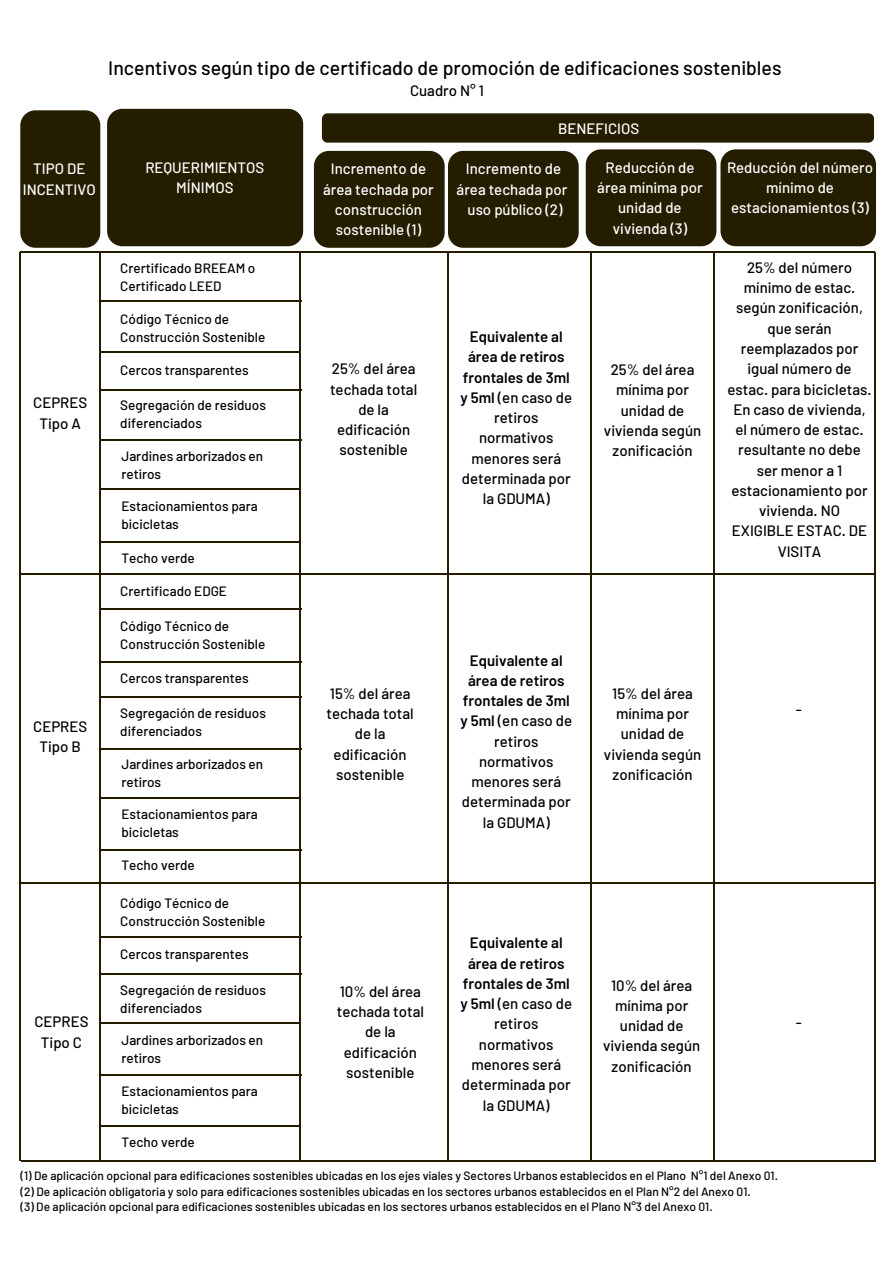
<style>
.page{position:relative;width:894px;height:1264px;background:#fff}
.page>*{position:absolute;margin:0;border:0;box-sizing:border-box;transform-origin:0 0}
.t1{font:500 19.5px "Barlow";color:#000}
.t2{font:500 15px/20.2px "Barlow";color:#000;text-align:center}
.t3{font:500 15px/20.2px "Barlow";color:#fff;text-align:center}
.t4{font:500 13.5px/18px "Barlow";color:#000}
.t5{font:500 12px/15.8px "Barlow";color:#000}
.s1{font-weight:600}
</style>
<div class="page">
<div style="left:20px;top:110px;width:80px;height:138px;background:#241d00;border-radius:15px"></div>
<div style="left:107px;top:109px;width:196px;height:137px;background:#241d00;border-radius:15px"></div>
<div style="left:314px;top:151px;width:130px;height:97px;background:#241d00;border-radius:15px"></div>
<div style="left:448px;top:151px;width:130px;height:97px;background:#241d00;border-radius:15px"></div>
<div style="left:585px;top:149px;width:131px;height:97px;background:#241d00;border-radius:15px"></div>
<div style="left:322px;top:113px;width:551px;height:30px;background:#241d00;border-radius:6px"></div>
<div style="left:720px;top:149px;width:155px;height:97px;background:#241d00;border-radius:15px"></div>
<hr style="left:20px;top:251px;width:854px;height:2px;background:#241d00">
<hr style="left:19px;top:252px;width:2px;height:908px;background:#241d00">
<hr style="left:21px;top:1160px;width:854px;height:2px;background:#241d00">
<hr style="left:873px;top:252px;width:2px;height:908px;background:#241d00">
<hr style="left:20px;top:573px;width:854px;height:2px;background:#241d00">
<hr style="left:20px;top:882px;width:854px;height:2px;background:#241d00">
<hr style="left:299px;top:253px;width:2px;height:908px;background:#241d00">
<hr style="left:446px;top:252px;width:2px;height:908px;background:#241d00">
<hr style="left:590px;top:252px;width:2px;height:908px;background:#241d00">
<hr style="left:712px;top:252px;width:2px;height:908px;background:#241d00">
<hr style="left:99px;top:253px;width:2px;height:908px;background:#241d00">
<hr style="left:101px;top:300px;width:200px;height:2px;background:#241d00">
<hr style="left:99px;top:350px;width:201px;height:2px;background:#241d00">
<hr style="left:101px;top:388px;width:200px;height:2px;background:#241d00">
<hr style="left:101px;top:439px;width:200px;height:2px;background:#241d00">
<hr style="left:99px;top:488px;width:201px;height:2px;background:#241d00">
<hr style="left:99px;top:541px;width:200px;height:2px;background:#241d00">
<hr style="left:101px;top:608px;width:200px;height:2px;background:#241d00">
<hr style="left:101px;top:661px;width:200px;height:2px;background:#241d00">
<hr style="left:101px;top:696px;width:200px;height:2px;background:#241d00">
<hr style="left:101px;top:748px;width:200px;height:2px;background:#241d00">
<hr style="left:99px;top:797px;width:201px;height:2px;background:#241d00">
<hr style="left:101px;top:848px;width:200px;height:2px;background:#241d00">
<hr style="left:101px;top:936px;width:200px;height:1px;background:#241d00">
<hr style="left:101px;top:972px;width:200px;height:2px;background:#241d00">
<hr style="left:99px;top:1022px;width:201px;height:2px;background:#241d00">
<hr style="left:101px;top:1073px;width:200px;height:2px;background:#241d00">
<hr style="left:99px;top:1125px;width:200px;height:2px;background:#241d00">
<h1 class="t1" style="left:108px;top:56px;width:674px">Incentivos según tipo de certificado de promoción de edificaciones sostenibles</h1>
<p class="t2" style="left:410px;top:80px;width:75px">Cuadro N° 1</p>
<p class="t3" style="left:558px;top:118px;width:82px">BENEFICIOS</p>
<p class="t3" style="left:23px;top:158px;width:74px">TIPO DE<br>INCENTIVO</p>
<p class="t3" style="left:145px;top:157px;width:120px">REQUERIMIENTOS<br>MÍNIMOS</p>
<p class="t3" style="left:323px;top:158px;width:112px">Incremento de área techada por construcción sostenible (1)</p>
<p class="t3" style="left:456px;top:158px;width:112px">Incremento de área techada por uso público (2)</p>
<p class="t3" style="left:597px;top:157px;width:107px">Reducción de área mínima por unidad de vivienda (3)</p>
<p class="t2" style="left:33px;top:392px;width:55px">CEPRES<br>Tipo A</p>
<p class="t2" style="left:33px;top:715px;width:55px">CEPRES<br>Tipo B</p>
<p class="t2" style="left:34px;top:1011px;width:55px">CEPRES<br>Tipo C</p>
<p class="t4" style="left:120px;top:258px;width:137px">Crertificado BREEAM o<br>Certificado LEED</p>
<p class="t4" style="left:120px;top:309px;width:146px">Código Técnico de<br>Construcción Sostenible</p>
<p class="t4" style="left:120px;top:360px;width:130px">Cercos transparentes</p>
<p class="t4" style="left:120px;top:396px;width:147px">Segregación de residuos diferenciados</p>
<p class="t4" style="left:121px;top:446px;width:143px">Jardines arborizados en retiros</p>
<p class="t4" style="left:121px;top:497px;width:138px">Estacionamientos para bicicletas</p>
<p class="t4" style="left:121px;top:548px;width:75px">Techo verde</p>
<p class="t4" style="left:120px;top:582px;width:108px">Crertificado EDGE</p>
<p class="t4" style="left:120px;top:617px;width:146px">Código Técnico de<br>Construcción Sostenible</p>
<p class="t4" style="left:120px;top:668px;width:130px">Cercos transparentes</p>
<p class="t4" style="left:120px;top:703px;width:147px">Segregación de residuos diferenciados</p>
<p class="t4" style="left:121px;top:754px;width:143px">Jardines arborizados en retiros</p>
<p class="t4" style="left:121px;top:804px;width:138px">Estacionamientos para bicicletas</p>
<p class="t4" style="left:121px;top:856px;width:75px">Techo verde</p>
<p class="t4" style="left:120px;top:893px;width:146px">Código Técnico de<br>Construcción Sostenible</p>
<p class="t4" style="left:120px;top:944px;width:130px">Cercos transparentes</p>
<p class="t4" style="left:120px;top:980px;width:147px">Segregación de residuos diferenciados</p>
<p class="t4" style="left:121px;top:1030px;width:143px">Jardines arborizados en retiros</p>
<p class="t4" style="left:121px;top:1081px;width:138px">Estacionamientos para bicicletas</p>
<p class="t4" style="left:121px;top:1132px;width:75px">Techo verde</p>
<p class="t2" style="left:330px;top:358px;width:89px">25% del área techada total de la edificación sostenible</p>
<p class="t2" style="left:460px;top:326px;width:113px"><span class="s1">Equivalente al área de retiros frontales de 3ml y 5ml</span> (en caso de retiros normativos menores será determinada por la GDUMA)</p>
<p class="t2" style="left:603px;top:359px;width:99px">25% del área mínima por unidad de vivienda según zonificación</p>
<p class="t2" style="left:326px;top:682px;width:89px">15% del área techada total de la edificación sostenible</p>
<p class="t2" style="left:460px;top:649px;width:113px"><span class="s1">Equivalente al área de retiros frontales de 3ml y 5ml</span> (en caso de retiros normativos menores será determinada por la GDUMA)</p>
<p class="t2" style="left:603px;top:682px;width:99px">15% del área mínima por unidad de vivienda según zonificación</p>
<p class="t2" style="left:337px;top:980px;width:89px">10% del área techada total de la edificación sostenible</p>
<p class="t2" style="left:460px;top:932px;width:113px"><span class="s1">Equivalente al área de retiros frontales de 3ml y 5ml</span> (en caso de retiros normativos menores será determinada por la GDUMA)</p>
<p class="t2" style="left:603px;top:974px;width:99px">10% del área mínima por unidad de vivienda según zonificación</p>
<p class="t3" style="left:726px;top:157px;width:148px">Reducción del número mínimo de estacionamientos (3)</p>
<p class="t2" style="left:727px;top:257px;width:145px">25% del número mínimo de estac. según zonificación, que serán reemplazados por igual número de estac. para bicicletas.<br>En caso de vivienda, el número de estac. resultante no debe ser menor a 1 estacionamiento por vivienda. NO<br>EXIGIBLE ESTAC. DE<br>VISITA</p>
<p class="t2" style="left:795px;top:698px;width:8px">-</p>
<p class="t2" style="left:795px;top:1011px;width:8px">-</p>
<p class="t5" style="left:21px;top:1167px;width:758px">(1) De aplicación opcional para edificaciones sostenibles ubicadas en los ejes viales y Sectores Urbanos establecidos en el Plano N°1 del Anexo 01. (2) De aplicación obligatoria y solo para edificaciones sostenibles ubicadas en los sectores urbanos establecidos en el Plan N°2 del Anexo 01.<br>(3) De aplicación opcional para edificaciones sostenibles ubicadas en los sectores urbanos establecidos en el Plano N°3 del Anexo 01.</p>
</div>
